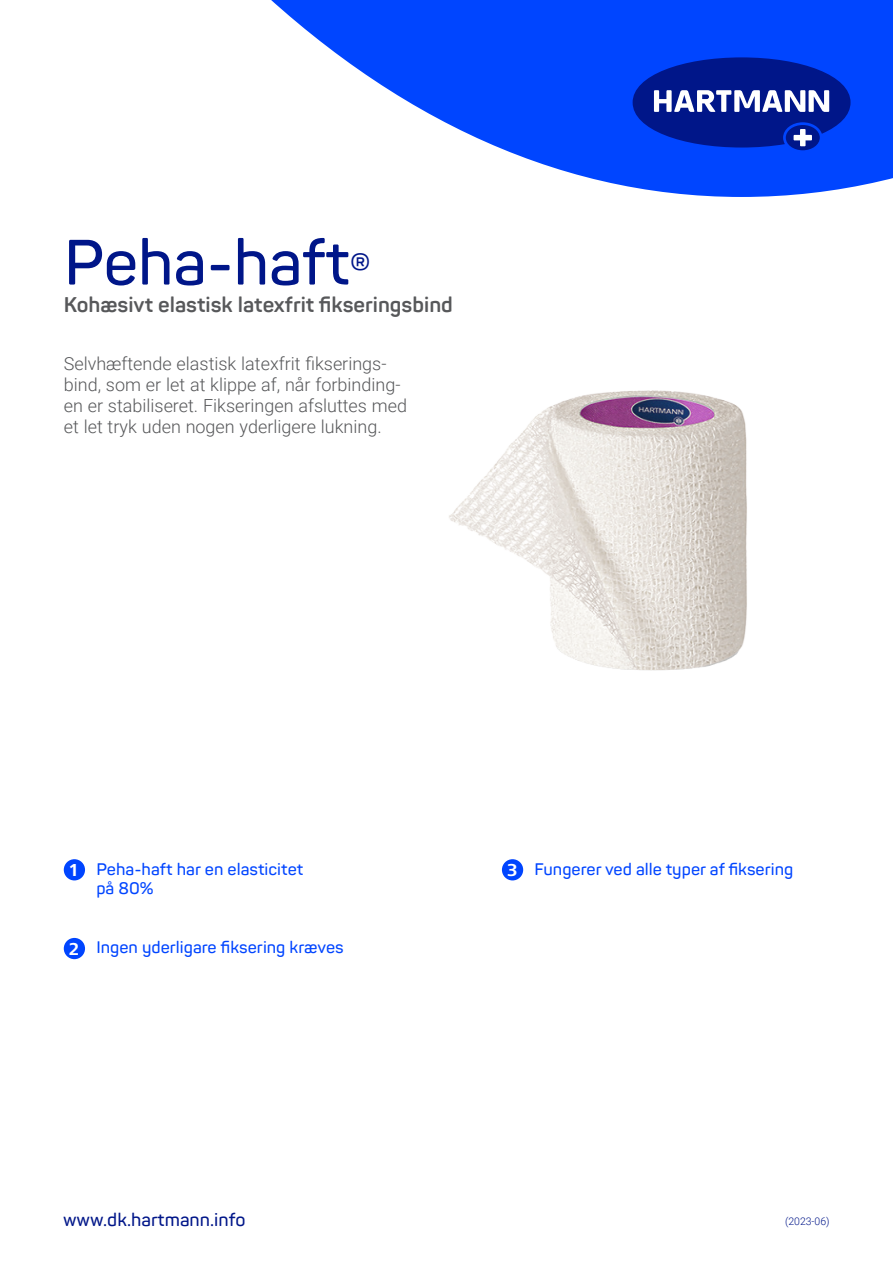
<style>
.page{position:relative;width:893px;height:1263px;background:#fff}
.page>*{position:absolute;margin:0;border:0;box-sizing:border-box;transform-origin:0 0}
.t1{font:600 63px "Panton";letter-spacing:-.01em;color:#001689}
.t2{font:700 21px "Panton";color:#57585a}
.t3{font:300 18px/21px "Roboto";color:#57585a}
.t4{font:600 18px "Panton";color:#001689}
.t5{font:700 18px "Frutiger Next LTW1 G";color:#fff}
._02_Bullet_points_dark_grey_regular{font:600 16.5px "Panton";color:#0045ff}
.t6{font:300 10.5px "Roboto";color:#001689}
.s1{font-size:45px}
</style>
<div class="page">
<div style="left:64px;top:938px;width:21px;height:21px;background:#0045ff;border-radius:50%"></div>
<div style="left:64px;top:859px;width:21px;height:21px;background:#0045ff;border-radius:50%"></div>
<div style="left:502px;top:859px;width:21px;height:21px;background:#0045ff;border-radius:50%"></div>
<img style="left:449px;top:390px;width:298px;height:281px">
<svg style="left:271px;top:0;width:622px;height:197px;fill:#0045ff"></svg>
<div style="left:786px;top:125px;width:34px;height:25px;background:#001689;border-radius:50%"></div>
<svg style="left:633px;top:57px;width:217px;height:91px;background:#1d3aae"></svg>
<p class="t1" style="left:64px;top:223px;width:309px">Peha-haft<span class="s1">®</span></p>
<p class="t2" style="left:64px;top:291px;width:391px">Kohæsivt elastisk latexfrit fikseringsbind</p>
<p class="t3" style="left:64px;top:352px;width:345px">Selvhæftende elastisk latexfrit fikserings&shy;bind, som er let at klippe af, når forbinding&shy;en er stabiliseret. Fikseringen afsluttes med et let tryk uden nogen yderligere lukning.</p>
<p class="t5" style="left:68px;top:860px;width:12px">1</p>
<p class="_02_Bullet_points_dark_grey_regular" style="left:534px;top:858px;width:260px">Fungerer ved alle typer af fiksering</p>
<p class="_02_Bullet_points_dark_grey_regular" style="left:96px;top:858px;width:208px">Peha-haft har en elasticitet</p>
<p class="_02_Bullet_points_dark_grey_regular" style="left:96px;top:878px;width:59px">på 80%</p>
<p class="t5" style="left:507px;top:860px;width:12px">3</p>
<p class="t5" style="left:69px;top:938px;width:12px">2</p>
<p class="_02_Bullet_points_dark_grey_regular" style="left:96px;top:937px;width:249px">Ingen yderligare fiksering kræves</p>
<p class="t4" style="left:63px;top:1208px;width:184px">www.dk.hartmann.info</p>
<p class="t6" style="left:785px;top:1213px;width:46px">(2023-06)</p>
</div>
